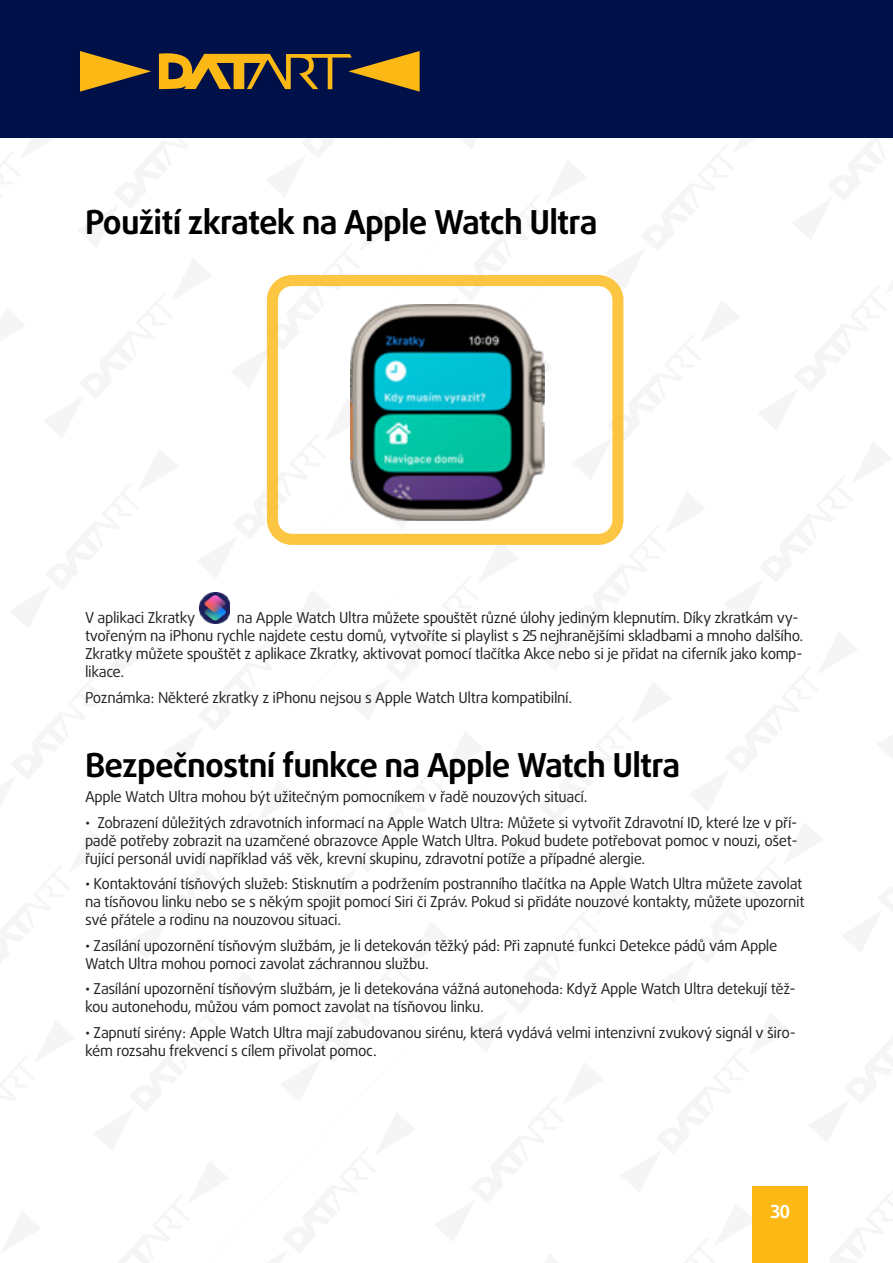
<style>
.page{position:relative;width:893px;height:1263px;background:#fff}
.page>*{position:absolute;margin:0;border:0;box-sizing:border-box;transform-origin:0 0}
.Heading_1{font:700 33px "Daxline Pro";letter-spacing:-.025em;color:#000}
.t1{font:700 18px "Daxline Pro";color:#fff}
.Heading_1-2{font:15px/18px "Daxline Pro";letter-spacing:-.025em;color:#231f20}
</style>
<div class="page">
<div style="left:753px;top:1186px;width:55px;height:77px;background:#fcb814"></div>
<div style="left:0;top:0;width:893px;height:138px;background:#001048"></div>
<svg style="left:80px;top:51px;width:71px;height:41px"></svg>
<svg style="left:159px;top:51px;width:261px;height:41px"></svg>
<div style="left:267px;top:275px;width:356px;height:270px;border:11px solid #fcb814;border-radius:20px"></div>
<img style="left:199px;top:593px;width:31px;height:30px">
<img style="left:350px;top:305px;width:195px;height:216px">
<p class="Heading_1" style="left:85px;top:200px;width:514px">Použití zkratek na Apple Watch Ultra</p>
<p class="Heading_1-2" style="left:85px;top:609px;width:112px">V aplikaci Zkratky</p>
<p class="Heading_1-2" style="left:85px;top:609px;width:720px;text-indent:152px">na Apple Watch Ultra můžete spouštět různé úlohy jediným klepnutím. Díky zkratkám vy&shy;tvořeným na iPhonu rychle najdete cestu domů, vytvoříte si playlist s 25 nejhranějšími skladbami a mnoho dalšího.<br>Zkratky můžete spouštět z aplikace Zkratky, aktivovat pomocí tlačítka Akce nebo si je přidat na ciferník jako komp&shy;likace.</p>
<p class="Heading_1-2" style="left:85px;top:689px;width:489px">Poznámka: Některé zkratky z iPhonu nejsou s Apple Watch Ultra kompatibilní.</p>
<p class="Heading_1" style="left:85px;top:743px;width:597px">Bezpečnostní funkce na Apple Watch Ultra</p>
<p class="Heading_1-2" style="left:85px;top:788px;width:504px">Apple Watch Ultra mohou být užitečným pomocníkem v řadě nouzových situací.</p>
<p class="Heading_1-2" style="left:85px;top:814px;width:714px;text-align:justify">• Zobrazení důležitých zdravotních informací na Apple Watch Ultra: Můžete si vytvořit Zdravotní ID, které lze v pří&shy;padě potřeby zobrazit na uzamčené obrazovce Apple Watch Ultra. Pokud budete potřebovat pomoc v nouzi, ošet&shy;řující personál uvidí například váš věk, krevní skupinu, zdravotní potíže a případné alergie.</p>
<p class="Heading_1-2" style="left:85px;top:875px;width:721px">• Kontaktování tísňových služeb: Stisknutím a podržením postranního tlačítka na Apple Watch Ultra můžete zavolat na tísňovou linku nebo se s někým spojit pomocí Siri či Zpráv. Pokud si přidáte nouzové kontakty, můžete upozornit své přátele a rodinu na nouzovou situaci.</p>
<p class="Heading_1-2" style="left:85px;top:937px;width:694px">• Zasílání upozornění tísňovým službám, je li detekován těžký pád: Při zapnuté funkci Detekce pádů vám Apple<br>Watch Ultra mohou pomoci zavolat záchrannou službu.</p>
<p class="Heading_1-2" style="left:85px;top:980px;width:712px">• Zasílání upozornění tísňovým službám, je li detekována vážná autonehoda: Když Apple Watch Ultra detekují těž&shy;kou autonehodu, můžou vám pomoct zavolat na tísňovou linku.</p>
<p class="Heading_1-2" style="left:85px;top:1024px;width:712px">• Zapnutí sirény: Apple Watch Ultra mají zabudovanou sirénu, která vydává velmi intenzivní zvukový signál v širo&shy;kém rozsahu frekvencí s cílem přivolat pomoc.</p>
<p class="t1" style="left:770px;top:1200px;width:21px">30</p>
</div>
